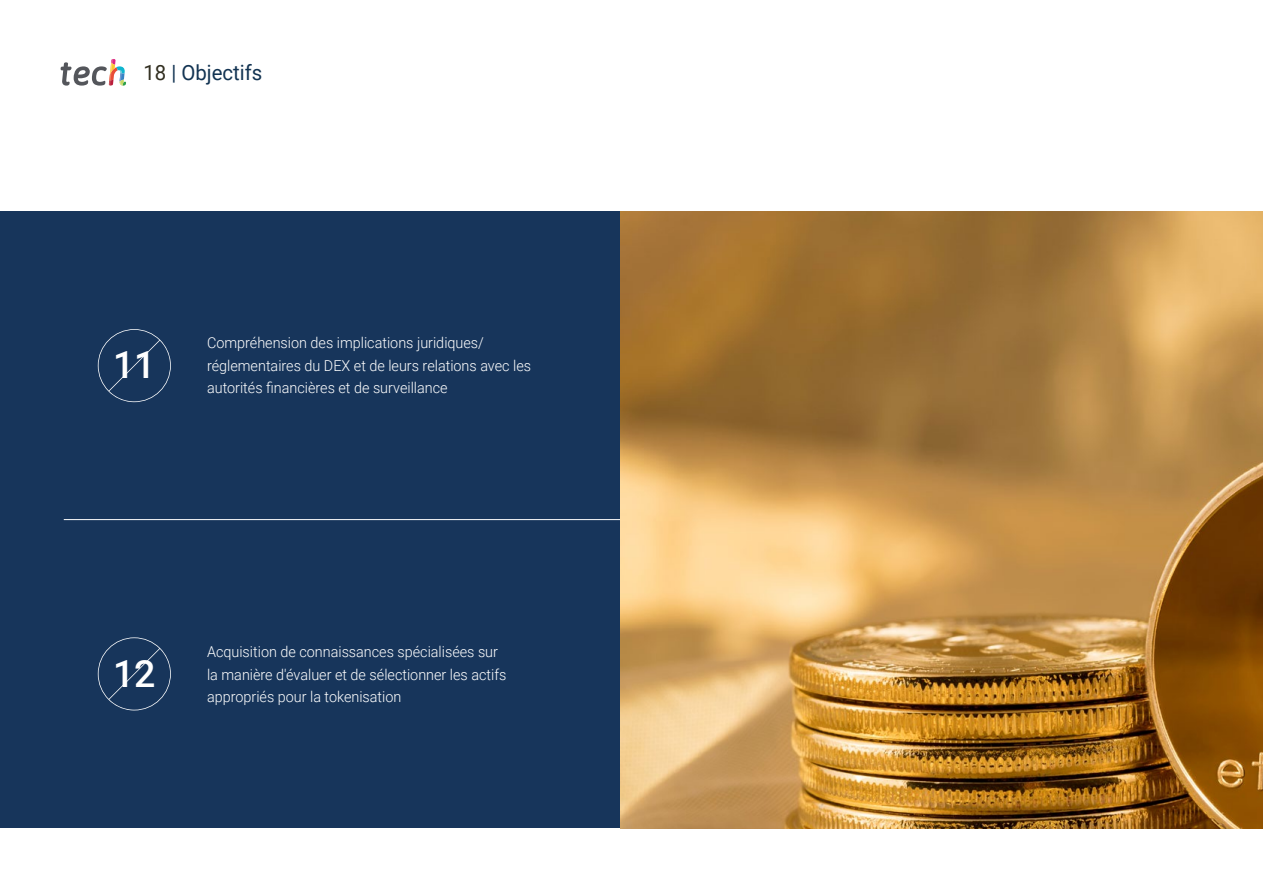
<style>
.page{position:relative;width:1263px;height:893px;background:#fff}
.page>*{position:absolute;margin:0;border:0;box-sizing:border-box;transform-origin:0 0}
.t1{font:500 37.5px "Roboto";color:#fff}
.t2{font:21px "Roboto";color:#123352}
.t3{font:300 15px/22.5px "Roboto";color:#fff;scale:.96 1}
.s1{color:#312e20}
</style>
<div class="page">
<div style="left:0;top:211px;width:621px;height:617px;background:#17355b"></div>
<svg style="left:98px;top:329px;width:73px;height:73px"></svg>
<svg style="left:98px;top:637px;width:73px;height:73px"></svg>
<hr style="left:64px;top:519px;width:1199px;height:1px;background:#fff">
<img style="left:621px;top:211px;width:642px;height:617px">
<svg style="left:61px;top:59px;width:65px;height:27px"></svg>
<h2 class="t2" style="left:144px;top:57px;width:120px"><span class="s1">18</span> | Objectifs</h2>
<h1 class="t1" style="left:113px;top:339px;width:44px">11</h1>
<p class="t3" style="left:207px;top:331px;width:339px">Compréhension des implications juridiques/ réglementaires du DEX et de leurs relations avec les autorités financières et de surveillance</p>
<h1 class="t1" style="left:113px;top:647px;width:44px">12</h1>
<p class="t3" style="left:207px;top:640px;width:313px">Acquisition de connaissances spécialisées sur la manière d'évaluer et de sélectionner les actifs appropriés pour la tokenisation</p>
</div>
